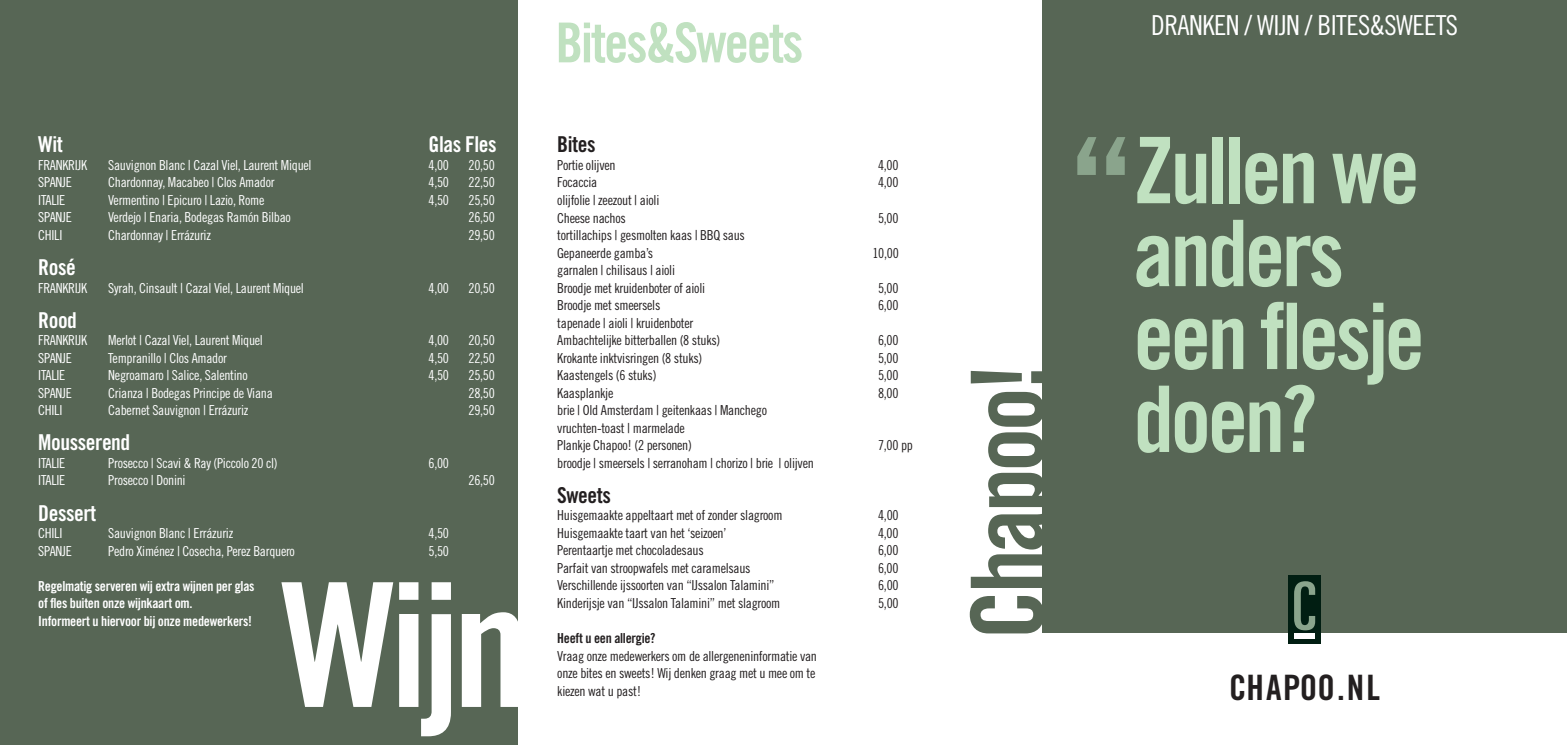
<style>
.page{position:relative;width:1567px;height:745px;background:#fff}
.page>*{position:absolute;margin:0;border:0;box-sizing:border-box;transform-origin:0 0}
.t1{font:172.5px "Trade Gothic Bold Cond Twenty";color:#fff}
.t2{font:100px "Trade Gothic Bold Cond Twenty";letter-spacing:-.04em;color:#576655}
.t3{font:91.75px/82.9px "Trade Gothic Bold Cond Twenty";letter-spacing:-.04em;color:#c0e1c0}
.t4{font:55px "Trade Gothic Bold Cond Twenty";letter-spacing:-.04em;color:#c0e1c0}
.t5{font:35px "Trade Gothic Bold Cond Twenty";letter-spacing:.02em;color:#231f20}
.t6{font:27.5px "Trade Gothic Cond Eighteen";letter-spacing:-.02em;color:#fff}
.t7{font:21.88px "Trade Gothic Bold Cond Twenty";letter-spacing:-.02em;color:#fff}
.t8{font:21.88px "Trade Gothic Bold Cond Twenty";letter-spacing:-.02em;color:#231f20}
.t9{font:13.75px/17.5px "Trade Gothic Cond Eighteen";letter-spacing:-.02em;color:#231f20}
.t10{font:13.75px "Trade Gothic Cond Eighteen";letter-spacing:-.02em;color:#fff}
.t11{font:13.75px/17.5px "Trade Gothic Bold Cond Twenty";letter-spacing:-.02em;color:#fff}
.s1{font-family:"Trade Gothic Bold Cond Twenty"}
</style>
<div class="page">
<div style="left:1042px;top:0;width:524px;height:631px;background:#576655"></div>
<svg style="left:1077px;top:137px;width:48px;height:38px"></svg>
<div style="left:0;top:0;width:517px;height:744px;background:#576655"></div>
<div style="left:1288px;top:575px;width:32px;height:68px;background:#011e12"></div>
<svg style="left:1294px;top:581px;width:20px;height:49px"></svg>
<div style="left:1294px;top:632px;width:20px;height:6px;background:#fff"></div>
<p class="t7" style="left:38px;top:131px;width:26px">Wit</p>
<p class="t7" style="left:428px;top:131px;width:70px">Glas Fles</p>
<p class="t10" style="left:38px;top:157px;width:50px">FRANKRIJK</p>
<p class="t10" style="left:108px;top:157px;width:205px">Sauvignon Blanc | Cazal Viel, Laurent Miquel</p>
<p class="t10" style="left:428px;top:157px;width:22px">4,00</p>
<p class="t10" style="left:468px;top:157px;width:28px">20,50</p>
<p class="t10" style="left:38px;top:174px;width:35px">SPANJE</p>
<p class="t10" style="left:108px;top:174px;width:168px">Chardonnay, Macabeo | Clos Amador</p>
<p class="t10" style="left:428px;top:174px;width:22px">4,50</p>
<p class="t10" style="left:468px;top:174px;width:28px">22,50</p>
<p class="t10" style="left:38px;top:192px;width:29px">ITALIE</p>
<p class="t10" style="left:108px;top:192px;width:158px">Vermentino | Epicuro | Lazio, Rome</p>
<p class="t10" style="left:428px;top:192px;width:22px">4,50</p>
<p class="t10" style="left:468px;top:192px;width:28px">25,50</p>
<p class="t10" style="left:38px;top:209px;width:35px">SPANJE</p>
<p class="t10" style="left:108px;top:209px;width:184px">Verdejo | Enaria, Bodegas Ramón Bilbao</p>
<p class="t10" style="left:468px;top:209px;width:28px">26,50</p>
<p class="t10" style="left:38px;top:227px;width:26px">CHILI</p>
<p class="t10" style="left:108px;top:227px;width:104px">Chardonnay | Errázuriz</p>
<p class="t10" style="left:468px;top:227px;width:28px">29,50</p>
<p class="t7" style="left:38px;top:254px;width:39px">Rosé</p>
<p class="t10" style="left:38px;top:279px;width:50px">FRANKRIJK</p>
<p class="t10" style="left:108px;top:279px;width:197px">Syrah, Cinsault | Cazal Viel, Laurent Miquel</p>
<p class="t10" style="left:428px;top:279px;width:22px">4,00</p>
<p class="t10" style="left:468px;top:279px;width:28px">20,50</p>
<p class="t7" style="left:38px;top:306px;width:40px">Rood</p>
<p class="t10" style="left:38px;top:332px;width:50px">FRANKRIJK</p>
<p class="t10" style="left:108px;top:332px;width:156px">Merlot | Cazal Viel, Laurent Miquel</p>
<p class="t10" style="left:428px;top:332px;width:22px">4,00</p>
<p class="t10" style="left:468px;top:332px;width:28px">20,50</p>
<p class="t10" style="left:38px;top:349px;width:35px">SPANJE</p>
<p class="t10" style="left:108px;top:349px;width:120px">Tempranillo | Clos Amador</p>
<p class="t10" style="left:428px;top:349px;width:22px">4,50</p>
<p class="t10" style="left:468px;top:349px;width:28px">22,50</p>
<p class="t10" style="left:38px;top:367px;width:29px">ITALIE</p>
<p class="t10" style="left:108px;top:367px;width:141px">Negroamaro | Salice, Salentino</p>
<p class="t10" style="left:428px;top:367px;width:22px">4,50</p>
<p class="t10" style="left:468px;top:367px;width:28px">25,50</p>
<p class="t10" style="left:38px;top:384px;width:35px">SPANJE</p>
<p class="t10" style="left:108px;top:384px;width:166px">Crianza | Bodegas Principe de Viana</p>
<p class="t10" style="left:468px;top:384px;width:28px">28,50</p>
<p class="t10" style="left:38px;top:402px;width:26px">CHILI</p>
<p class="t10" style="left:108px;top:402px;width:142px">Cabernet Sauvignon | Errázuriz</p>
<p class="t10" style="left:468px;top:402px;width:28px">29,50</p>
<p class="t7" style="left:38px;top:429px;width:93px">Mousserend</p>
<p class="t10" style="left:38px;top:454px;width:29px">ITALIE</p>
<p class="t10" style="left:108px;top:454px;width:171px">Prosecco | Scavi &amp; Ray (Piccolo 20 cl)</p>
<p class="t10" style="left:428px;top:454px;width:22px">6,00</p>
<p class="t10" style="left:38px;top:472px;width:29px">ITALIE</p>
<p class="t10" style="left:108px;top:472px;width:79px">Prosecco | Donini</p>
<p class="t10" style="left:468px;top:472px;width:28px">26,50</p>
<p class="t7" style="left:38px;top:499px;width:60px">Dessert</p>
<p class="t10" style="left:38px;top:525px;width:26px">CHILI</p>
<p class="t10" style="left:108px;top:525px;width:126px">Sauvignon Blanc | Errázuriz</p>
<p class="t10" style="left:428px;top:525px;width:22px">4,50</p>
<p class="t10" style="left:38px;top:542px;width:35px">SPANJE</p>
<p class="t10" style="left:108px;top:542px;width:188px">Pedro Ximénez | Cosecha, Perez Barquero</p>
<p class="t10" style="left:428px;top:542px;width:22px">5,50</p>
<p class="t11" style="left:38px;top:576px;width:218px">Regelmatig serveren wij extra wijnen per glas of fles buiten onze wijnkaart om.</p>
<p class="t11" style="left:38px;top:611px;width:215px">Informeert u hiervoor bij onze medewerkers!</p>
<p class="t1" style="left:281px;top:540px;width:249px">Wijn</p>
<p class="t4" style="left:555px;top:9px;width:249px">Bites&amp;Sweets</p>
<p class="t8" style="left:557px;top:131px;width:40px">Bites</p>
<p class="t9" style="left:557px;top:156px;width:60px">Portie olijven</p>
<p class="t9" style="left:878px;top:156px;width:22px">4,00</p>
<p class="t9" style="left:557px;top:173px;width:42px">Focaccia</p>
<p class="t9" style="left:878px;top:173px;width:22px">4,00</p>
<p class="t9" style="left:557px;top:191px;width:104px">olijfolie | zeezout | aioli</p>
<p class="t9" style="left:557px;top:208px;width:70px">Cheese nachos</p>
<p class="t9" style="left:878px;top:208px;width:22px">5,00</p>
<p class="t9" style="left:557px;top:226px;width:189px">tortillachips | gesmolten kaas | BBQ saus</p>
<p class="t9" style="left:557px;top:243px;width:97px">Gepaneerde gamba’s</p>
<p class="t9" style="left:872px;top:243px;width:28px">10,00</p>
<p class="t9" style="left:557px;top:261px;width:119px">garnalen | chilisaus | aioli</p>
<p class="t9" style="left:557px;top:278px;width:149px">Broodje met kruidenboter of aioli</p>
<p class="t9" style="left:878px;top:278px;width:22px">5,00</p>
<p class="t9" style="left:557px;top:296px;width:104px">Broodje met smeersels</p>
<p class="t9" style="left:878px;top:296px;width:22px">6,00</p>
<p class="t9" style="left:557px;top:313px;width:138px">tapenade | aioli | kruidenboter</p>
<p class="t9" style="left:557px;top:331px;width:164px">Ambachtelijke bitterballen (8 stuks)</p>
<p class="t9" style="left:878px;top:331px;width:22px">6,00</p>
<p class="t9" style="left:557px;top:348px;width:146px">Krokante inktvisringen (8 stuks)</p>
<p class="t9" style="left:878px;top:348px;width:22px">5,00</p>
<p class="t9" style="left:557px;top:366px;width:101px">Kaastengels (6 stuks)</p>
<p class="t9" style="left:878px;top:366px;width:22px">5,00</p>
<p class="t9" style="left:557px;top:383px;width:58px">Kaasplankje</p>
<p class="t9" style="left:878px;top:383px;width:22px">8,00</p>
<p class="t9" style="left:557px;top:401px;width:211px">brie | Old Amsterdam | geitenkaas | Manchego</p>
<p class="t9" style="left:557px;top:418px;width:129px">vruchten-toast | marmelade</p>
<p class="t9" style="left:557px;top:436px;width:136px">Plankje Chapoo! (2 personen)</p>
<p class="t9" style="left:878px;top:436px;width:36px">7,00 pp</p>
<p class="t9" style="left:557px;top:453px;width:258px">broodje | smeersels | serranoham | chorizo | brie | olijven</p>
<p class="t8" style="left:557px;top:481px;width:55px">Sweets</p>
<p class="t9" style="left:557px;top:506px;width:227px">Huisgemaakte appeltaart met of zonder slagroom</p>
<p class="t9" style="left:878px;top:506px;width:22px">4,00</p>
<p class="t9" style="left:557px;top:523px;width:171px">Huisgemaakte taart van het ‘seizoen’</p>
<p class="t9" style="left:878px;top:523px;width:22px">4,00</p>
<p class="t9" style="left:557px;top:541px;width:148px">Perentaartje met chocoladesaus</p>
<p class="t9" style="left:878px;top:541px;width:22px">6,00</p>
<p class="t9" style="left:557px;top:558px;width:195px">Parfait van stroopwafels met caramelsaus</p>
<p class="t9" style="left:878px;top:558px;width:22px">6,00</p>
<p class="t9" style="left:557px;top:576px;width:219px">Verschillende ijssoorten van “IJssalon Talamini”</p>
<p class="t9" style="left:878px;top:576px;width:22px">6,00</p>
<p class="t9" style="left:557px;top:593px;width:225px">Kinderijsje van “IJssalon Talamini” met slagroom</p>
<p class="t9" style="left:878px;top:593px;width:22px">5,00</p>
<p class="t9" style="left:557px;top:628px;width:261px"><span class="s1">Heeft u een allergie?<br></span>Vraag onze medewerkers om de allergeneninformatie van</p>
<p class="t9" style="left:557px;top:663px;width:260px">onze bites en sweets! Wij denken graag met u mee om te</p>
<p class="t9" style="left:557px;top:681px;width:85px">kiezen wat u past!</p>
<p class="t2" style="left:946px;top:639px;width:277px;rotate:-90deg">Chapoo!</p>
<p class="t6" style="left:1151px;top:9px;width:308px">DRANKEN / WIJN / BITES&amp;SWEETS</p>
<p class="t3" style="left:1133px;top:128px;width:293px">Zullen we anders een flesje doen?</p>
<p class="t5" style="left:1228px;top:665px;width:152px">CHAPOO.NL</p>
</div>
